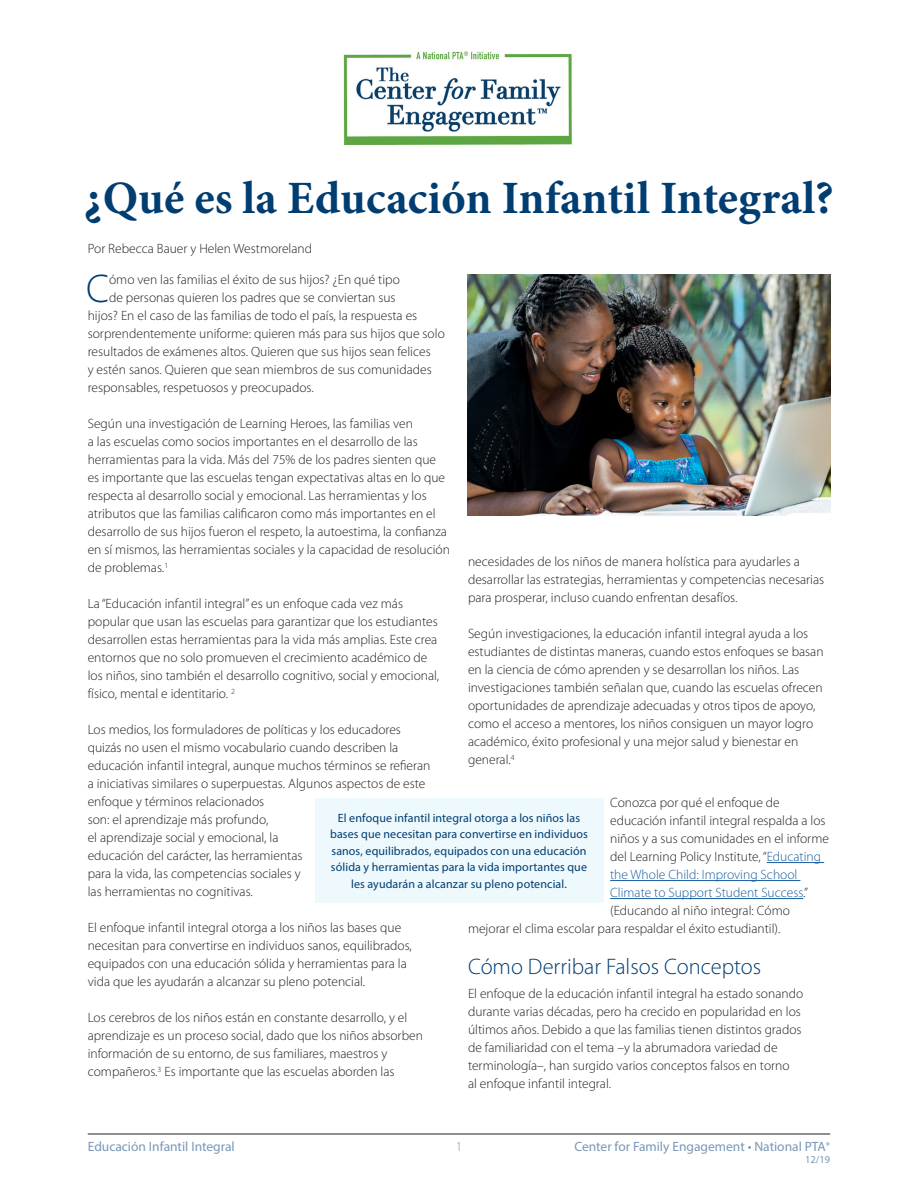
<style>
.page{position:relative;width:918px;height:1188px;background:#fff}
.page>*{position:absolute;margin:0;border:0;box-sizing:border-box;transform-origin:0 0}
.t1{font:700 46.35px "Minion Pro";color:#003d71}
.t2{font:300 40.2px "Myriad Pro";color:#003d71}
.Subhead{font:300 22.5px "Myriad Pro";color:#003d71}
.Body{font:300 13.5px/18px "Myriad Pro";color:#231f20}
.Subhead-2{font:300 13.5px/18px "Myriad Pro";color:#231f20}
.t3{font:13.5px "Myriad Pro";color:#7997b6}
.Body-2{font:300 13.5px "Myriad Pro";color:#175d9e}
.t4{font:300 13.5px "Myriad Pro";color:#7997b6}
.Subhead-3{font:12px/16.5px "Myriad Pro";letter-spacing:.005em;color:#003d71;text-align:center}
.t5{font:10.5px "Myriad Pro";color:#7997b6}
.s1{color:#175d9e}
.s2{color:#231f20}
.s3{font-family:"Minion Pro"}
</style>
<div class="page">
<hr style="left:88px;top:1134px;width:742px;height:1px;background:#231f20">
<hr style="left:767px;top:862px;width:57px;height:1px;background:#175d9e">
<hr style="left:610px;top:880px;width:190px;height:1px;background:#175d9e">
<hr style="left:610px;top:898px;width:193px;height:1px;background:#175d9e">
<img style="left:343px;top:51px;width:229px;height:94px">
<div style="left:315px;top:798px;width:288px;height:104px;background:#edf9fd"></div>
<img style="left:468px;top:274px;width:362px;height:242px">
<p class="t1" style="left:84px;top:166px;width:751px">¿Qué es la Educación Infantil Integral?</p>
<p class="Body" style="left:88px;top:240px;width:226px">Por Rebecca Bauer y Helen Westmoreland</p>
<p class="t2" style="left:86px;top:265px;width:24px">C</p>
<p class="Body" style="left:109px;top:271px;width:292px">ómo ven las familias el éxito de sus hijos? ¿En qué tipo</p>
<p class="Body" style="left:109px;top:289px;width:288px">de personas quieren los padres que se conviertan sus</p>
<p class="Body" style="left:88px;top:307px;width:331px">hijos? En el caso de las familias de todo el país, la respuesta es</p>
<p class="Body" style="left:88px;top:325px;width:359px">sorprendentemente uniforme: quieren más para sus hijos que solo</p>
<p class="Body" style="left:88px;top:343px;width:344px">resultados de exámenes altos. Quieren que sus hijos sean felices</p>
<p class="Body" style="left:88px;top:361px;width:346px">y estén sanos. Quieren que sean miembros de sus comunidades</p>
<p class="Body" style="left:88px;top:379px;width:228px">responsables, respetuosos y preocupados.</p>
<p class="Body" style="left:88px;top:415px;width:364px">Según una investigación de Learning Heroes, las familias ven<br>a las escuelas como socios importantes en el desarrollo de las herramientas para la vida. Más del 75% de los padres sienten que es importante que las escuelas tengan expectativas altas en lo que respecta al desarrollo social y emocional. Las herramientas y los atributos que las familias calificaron como más importantes en el desarrollo de sus hijos fueron el respeto, la autoestima, la confianza en sí mismos, las herramientas sociales y la capacidad de resolución de problemas.<sup>1</sup></p>
<p class="Body" style="left:88px;top:595px;width:353px">La “Educación infantil integral” es un enfoque cada vez más popular que usan las escuelas para garantizar que los estudiantes desarrollen estas herramientas para la vida más amplias. Este crea entornos que no solo promueven el crecimiento académico de los niños, sino también el desarrollo cognitivo, social y emocional, físico, mental e identitario. <sup>2</sup></p>
<p class="Body" style="left:88px;top:721px;width:344px">Los medios, los formuladores de políticas y los educadores quizás no usen el mismo vocabulario cuando describen la educación infantil integral, aunque muchos términos se refieran a iniciativas similares o superpuestas. Algunos aspectos de este enfoque y términos relacionados<br>son: el aprendizaje más profundo,<br>el aprendizaje social y emocional, la<br>educación del carácter, las herramientas<br>para la vida, las competencias sociales y<br>las herramientas no cognitivas.</p>
<p class="Body" style="left:88px;top:919px;width:326px">El enfoque infantil integral otorga a los niños las bases que necesitan para convertirse en individuos sanos, equilibrados, equipados con una educación sólida y herramientas para la vida que les ayudarán a alcanzar su pleno potencial.</p>
<p class="Body" style="left:88px;top:1009px;width:337px">Los cerebros de los niños están en constante desarrollo, y el aprendizaje es un proceso social, dado que los niños absorben información de su entorno, de sus familiares, maestros y compañeros.<sup>3</sup> Es importante que las escuelas aborden las</p>
<p class="Body" style="left:468px;top:553px;width:358px">necesidades de los niños de manera holística para ayudarles a desarrollar las estrategias, herramientas y competencias necesarias para prosperar, incluso cuando enfrentan desafíos.</p>
<p class="Subhead-2" style="left:468px;top:625px;width:357px">Según investigaciones, la educación infantil integral ayuda a los estudiantes de distintas maneras, cuando estos enfoques se basan en la ciencia de cómo aprenden y se desarrollan los niños. Las investigaciones también señalan que, cuando las escuelas ofrecen oportunidades de aprendizaje adecuadas y otros tipos de apoyo, como el acceso a mentores, los niños consiguen un mayor logro académico, éxito profesional y una mejor salud y bienestar en general.<sup>4</sup></p>
<p class="Body" style="left:610px;top:794px;width:171px">Conozca por qué el enfoque de</p>
<p class="Body" style="left:610px;top:812px;width:217px">educación infantil integral respalda a los</p>
<p class="Body" style="left:610px;top:830px;width:220px">niños y a sus comunidades en el informe</p>
<p class="Body" style="left:610px;top:848px;width:213px">del Learning Policy Institute, “<span class="s1">Educating</span></p>
<p class="Body-2" style="left:610px;top:867px;width:189px">the Whole Child: Improving School</p>
<p class="Body-2" style="left:610px;top:885px;width:200px">Climate to Support Student Success<span class="s2">.”</span></p>
<p class="Body" style="left:610px;top:902px;width:181px">(Educando al niño integral: Cómo</p>
<p class="Body" style="left:468px;top:920px;width:314px">mejorar el clima escolar para respaldar el éxito estudiantil).</p>
<p class="Subhead" style="left:468px;top:953px;width:295px">Cómo Derribar Falsos Conceptos</p>
<p class="Body" style="left:468px;top:985px;width:337px">El enfoque de la educación infantil integral ha estado sonando durante varias décadas, pero ha crecido en popularidad en los últimos años. Debido a que las familias tienen distintos grados de familiaridad con el tema –y la abrumadora variedad de terminología–, han surgido varios conceptos falsos en torno<br>al enfoque infantil integral.</p>
<p class="Subhead-3" style="left:330px;top:809px;width:259px">El enfoque infantil integral otorga a los niños las bases que necesitan para convertirse en individuos sanos, equilibrados, equipados con una educación sólida y herramientas para la vida importantes que les ayudarán a alcanzar su pleno potencial.</p>
<p class="t3" style="left:88px;top:1138px;width:149px">Educación Infantil Integral</p>
<p class="t4" style="left:456px;top:1138px;width:8px">1</p>
<p class="t3" style="left:574px;top:1138px;width:257px">Center for Family Engagement • National PTA<span class="s3">®</span></p>
<p class="t5" style="left:805px;top:1153px;width:27px">12/19</p>
</div>
